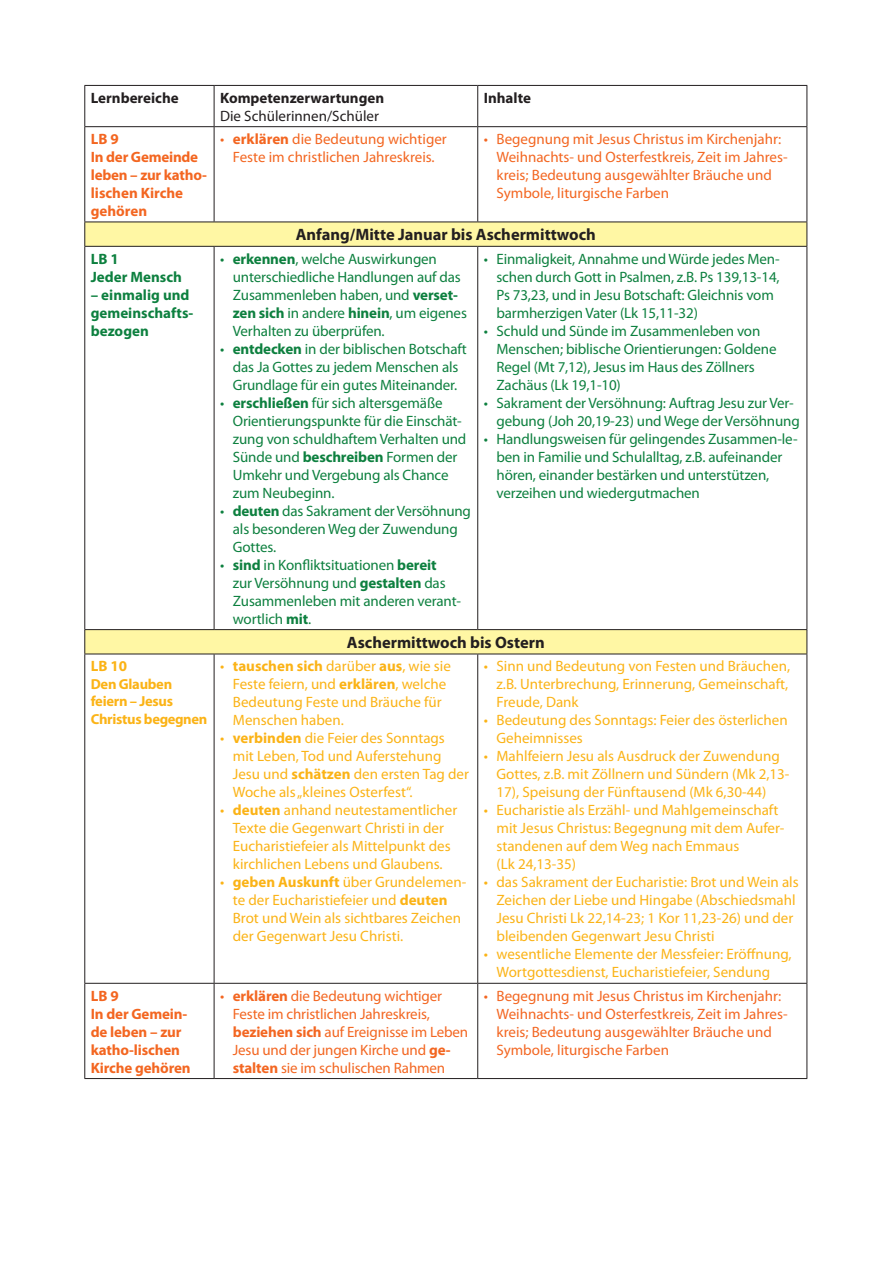
<style>
.page{position:relative;width:893px;height:1263px;background:#fff}
.page>*{position:absolute;margin:0;border:0;box-sizing:border-box;transform-origin:0 0}
.t1{font:700 16.5px "Myriad Pro";color:#231f20}
.t2{font:15px/18px "Myriad Pro";letter-spacing:-.01em;color:#0d803f}
.t3{font:15px/18px "Myriad Pro";color:#fbb316}
.t4{font:15px/18px "Myriad Pro";color:#f36621}
.t5{font:700 15px/18px "Myriad Pro";letter-spacing:-.01em;color:#f36621}
.t6{font:700 15px/18px "Myriad Pro";color:#0d803f}
.t7{font:700 15px "Myriad Pro";color:#231f20}
.t8{font:15px "Myriad Pro";color:#231f20}
.t9{font:700 15px "Myriad Pro";color:#fbb316}
.t10{font:700 14.55px/17.4px "Myriad Pro";letter-spacing:-.02em;color:#fbb316}
.s1{font-weight:700}
</style>
<div class="page">
<svg style="left:85px;top:223px;width:721px;height:431px"></svg>
<hr style="left:84px;top:85px;width:130px;height:1px;background:#231f20">
<hr style="left:84px;top:86px;width:1px;height:40px;background:#231f20">
<hr style="left:214px;top:85px;width:264px;height:1px;background:#231f20">
<hr style="left:214px;top:86px;width:1px;height:40px;background:#231f20">
<hr style="left:478px;top:85px;width:329px;height:1px;background:#231f20">
<hr style="left:477px;top:86px;width:1px;height:40px;background:#231f20">
<hr style="left:806px;top:86px;width:1px;height:40px;background:#231f20">
<hr style="left:84px;top:126px;width:130px;height:1px;background:#231f20">
<hr style="left:84px;top:127px;width:1px;height:95px;background:#231f20">
<hr style="left:214px;top:126px;width:264px;height:1px;background:#231f20">
<hr style="left:214px;top:127px;width:1px;height:95px;background:#231f20">
<hr style="left:478px;top:126px;width:329px;height:1px;background:#231f20">
<hr style="left:477px;top:127px;width:1px;height:95px;background:#231f20">
<hr style="left:806px;top:127px;width:1px;height:95px;background:#231f20">
<hr style="left:84px;top:222px;width:130px;height:1px;background:#231f20">
<svg style="left:84px;top:222px;width:1px;height:24px"></svg>
<hr style="left:214px;top:222px;width:264px;height:1px;background:#231f20">
<hr style="left:478px;top:222px;width:329px;height:1px;background:#231f20">
<svg style="left:806px;top:222px;width:1px;height:24px"></svg>
<hr style="left:84px;top:246px;width:130px;height:1px;background:#231f20">
<hr style="left:84px;top:247px;width:1px;height:382px;background:#231f20">
<hr style="left:214px;top:246px;width:264px;height:1px;background:#231f20">
<hr style="left:214px;top:247px;width:1px;height:382px;background:#231f20">
<hr style="left:478px;top:246px;width:329px;height:1px;background:#231f20">
<hr style="left:477px;top:247px;width:1px;height:382px;background:#231f20">
<hr style="left:806px;top:247px;width:1px;height:382px;background:#231f20">
<hr style="left:84px;top:629px;width:130px;height:1px;background:#231f20">
<svg style="left:84px;top:630px;width:1px;height:24px"></svg>
<hr style="left:214px;top:629px;width:264px;height:1px;background:#231f20">
<hr style="left:478px;top:629px;width:329px;height:1px;background:#231f20">
<svg style="left:806px;top:630px;width:1px;height:24px"></svg>
<hr style="left:84px;top:654px;width:130px;height:1px;background:#231f20">
<hr style="left:84px;top:654px;width:1px;height:329px;background:#231f20">
<hr style="left:214px;top:654px;width:264px;height:1px;background:#231f20">
<hr style="left:214px;top:654px;width:1px;height:329px;background:#231f20">
<hr style="left:478px;top:654px;width:329px;height:1px;background:#231f20">
<hr style="left:477px;top:654px;width:1px;height:329px;background:#231f20">
<hr style="left:806px;top:654px;width:1px;height:329px;background:#231f20">
<hr style="left:84px;top:983px;width:130px;height:1px;background:#231f20">
<hr style="left:84px;top:984px;width:1px;height:94px;background:#231f20">
<hr style="left:214px;top:983px;width:264px;height:1px;background:#231f20">
<hr style="left:214px;top:984px;width:1px;height:94px;background:#231f20">
<hr style="left:478px;top:983px;width:329px;height:1px;background:#231f20">
<hr style="left:477px;top:984px;width:1px;height:94px;background:#231f20">
<hr style="left:806px;top:984px;width:1px;height:94px;background:#231f20">
<hr style="left:84px;top:1078px;width:130px;height:1px;background:#231f20">
<hr style="left:214px;top:1078px;width:264px;height:1px;background:#231f20">
<hr style="left:478px;top:1078px;width:329px;height:1px;background:#231f20">
<p class="t7" style="left:91px;top:88px;width:89px">Lernbereiche</p>
<p class="t7" style="left:220px;top:88px;width:166px">Kompetenzerwartungen</p>
<p class="t8" style="left:220px;top:106px;width:160px">Die Schülerinnen/Schüler</p>
<p class="t7" style="left:484px;top:88px;width:49px">Inhalte</p>
<p class="t5" style="left:91px;top:129px;width:118px">LB 9<br>In der Gemeinde leben – zur katho&shy;lischen Kirche gehören</p>
<p class="t4" style="left:220px;top:130px;width:228px;text-align:center">• <span class="s1">erklären</span> die Bedeutung wichtiger<br>Feste im christlichen Jahreskreis.</p>
<p class="t4" style="left:496px;top:130px;width:293px;text-indent:-13px">• Begegnung mit Jesus Christus im Kirchenjahr:<br>Weihnachts- und Osterfestkreis, Zeit im Jahres&shy;kreis; Bedeutung ausgewählter Bräuche und Symbole, liturgische Farben</p>
<p class="t1" style="left:296px;top:224px;width:301px">Anfang/Mitte Januar bis Aschermittwoch</p>
<p class="t6" style="left:91px;top:249px;width:93px">LB 1<br>Jeder Mensch</p>
<p class="t6" style="left:91px;top:285px;width:104px">– einmalig und gemeinschafts&shy;bezogen</p>
<p class="t2" style="left:233px;top:249px;width:236px;text-indent:-13px">• <span class="s1">erkennen</span>, welche Auswirkungen unterschiedliche Handlungen auf das Zusammenleben haben, und <span class="s1">verset&shy;zen sich</span> in andere <span class="s1">hinein</span>, um eigenes Verhalten zu überprüfen.</p>
<p class="t2" style="left:220px;top:339px;width:248px;text-align:center">• <span class="s1">entdecken</span> in der biblischen Botschaft das Ja Gottes zu jedem Menschen als<br>Grundlage für ein gutes Miteinander.</p>
<p class="t2" style="left:233px;top:393px;width:235px;text-indent:-13px">• <span class="s1">erschließen</span> für sich altersgemäße<br>Orientierungspunkte für die Einschät&shy;zung von schuldhaftem Verhalten und<br>Sünde und <span class="s1">beschreiben</span> Formen der<br>Umkehr und Vergebung als Chance zum Neubeginn.</p>
<p class="t2" style="left:233px;top:501px;width:240px;text-indent:-13px">• <span class="s1">deuten</span> das Sakrament der Versöhnung als besonderen Weg der Zuwendung<br>Gottes.</p>
<p class="t2" style="left:233px;top:555px;width:230px;text-indent:-13px">• <span class="s1">sind</span> in Konfliktsituationen <span class="s1">bereit<br></span>zur Versöhnung und <span class="s1">gestalten</span> das<br>Zusammenleben mit anderen verant&shy;wortlich <span class="s1">mit</span>.</p>
<p class="t2" style="left:496px;top:249px;width:285px;text-indent:-13px">• Einmaligkeit, Annahme und Würde jedes Men&shy;schen durch Gott in Psalmen, z.B. Ps 139,13-14, Ps 73,23, und in Jesu Botschaft: Gleichnis vom barmherzigen Vater (Lk 15,11-32)</p>
<p class="t2" style="left:496px;top:321px;width:282px;text-indent:-13px">• Schuld und Sünde im Zusammenleben von Menschen; biblische Orientierungen: Goldene Regel (Mt 7,12), Jesus im Haus des Zöllners Zachäus (Lk 19,1-10)</p>
<p class="t2" style="left:496px;top:393px;width:305px;text-indent:-13px">• Sakrament der Versöhnung: Auftrag Jesu zur Ver&shy;gebung (Joh 20,19-23) und Wege der Versöhnung</p>
<p class="t2" style="left:496px;top:429px;width:303px;text-indent:-13px">• Handlungsweisen für gelingendes Zusammen-le&shy;ben in Familie und Schulalltag, z.B. aufeinander hören, einander bestärken und unterstützen, verzeihen und wiedergutmachen</p>
<p class="t9" style="left:91px;top:656px;width:38px">LB 10</p>
<p class="t10" style="left:91px;top:675px;width:118px">Den Glauben feiern – Jesus<br>Christus begegnen</p>
<p class="t1" style="left:347px;top:632px;width:199px">Aschermittwoch bis Ostern</p>
<p class="t3" style="left:233px;top:657px;width:219px;text-indent:-13px">• <span class="s1">tauschen sich</span> darüber <span class="s1">aus</span>, wie sie<br>Feste feiern, und <span class="s1">erklären</span>, welche<br>Bedeutung Feste und Bräuche für<br>Menschen haben.</p>
<p class="t3" style="left:233px;top:729px;width:238px;text-indent:-13px">• <span class="s1">verbinden</span> die Feier des Sonntags mit Leben, Tod und Auferstehung Jesu und <span class="s1">schätzen</span> den ersten Tag der Woche als „kleines Osterfest“.</p>
<p class="t3" style="left:220px;top:801px;width:239px;text-align:center">• <span class="s1">deuten</span> anhand neutestamentlicher Texte die Gegenwart Christi in der Eucharistiefeier als Mittelpunkt des kirchlichen Lebens und Glaubens.</p>
<p class="t3" style="left:233px;top:873px;width:235px;text-indent:-13px">• <span class="s1">geben Auskunft</span> über Grundelemen&shy;te der Eucharistiefeier und <span class="s1">deuten </span>Brot und Wein als sichtbares Zeichen der Gegenwart Jesu Christi.</p>
<p class="t3" style="left:496px;top:657px;width:295px;text-indent:-13px">• Sinn und Bedeutung von Festen und Bräuchen, z.B. Unterbrechung, Erinnerung, Gemeinschaft,<br>Freude, Dank</p>
<p class="t3" style="left:496px;top:711px;width:293px;text-indent:-13px">• Bedeutung des Sonntags: Feier des österlichen<br>Geheimnisses</p>
<p class="t3" style="left:496px;top:747px;width:295px;text-indent:-13px">• Mahlfeiern Jesu als Ausdruck der Zuwendung<br>Gottes, z.B. mit Zöllnern und Sündern (Mk 2,13-<br>17), Speisung der Fünftausend (Mk 6,30-44)</p>
<p class="t3" style="left:496px;top:801px;width:290px;text-indent:-13px">• Eucharistie als Erzähl- und Mahlgemeinschaft mit Jesus Christus: Begegnung mit dem Aufer&shy;standenen auf dem Weg nach Emmaus<br>(Lk 24,13-35)</p>
<p class="t3" style="left:496px;top:873px;width:304px;text-indent:-13px">• das Sakrament der Eucharistie: Brot und Wein als Zeichen der Liebe und Hingabe (Abschiedsmahl Jesu Christi Lk 22,14-23; 1 Kor 11,23-26) und der bleibenden Gegenwart Jesu Christi</p>
<p class="t3" style="left:484px;top:945px;width:309px;text-align:center">• wesentliche Elemente der Messfeier: Eröffnung,<br>Wortgottesdienst, Eucharistiefeier, Sendung</p>
<p class="t5" style="left:91px;top:986px;width:101px">LB 9<br>In der Gemein&shy;de leben – zur katho-lischen<br>Kirche gehören</p>
<p class="t4" style="left:233px;top:986px;width:237px;text-indent:-13px">• <span class="s1">erklären</span> die Bedeutung wichtiger Feste im christlichen Jahreskreis, <span class="s1">beziehen sich</span> auf Ereignisse im Leben Jesu und der jungen Kirche und <span class="s1">ge&shy;stalten</span> sie im schulischen Rahmen</p>
<p class="t4" style="left:496px;top:986px;width:293px;text-indent:-13px">• Begegnung mit Jesus Christus im Kirchenjahr:<br>Weihnachts- und Osterfestkreis, Zeit im Jahres&shy;kreis; Bedeutung ausgewählter Bräuche und Symbole, liturgische Farben</p>
</div>
